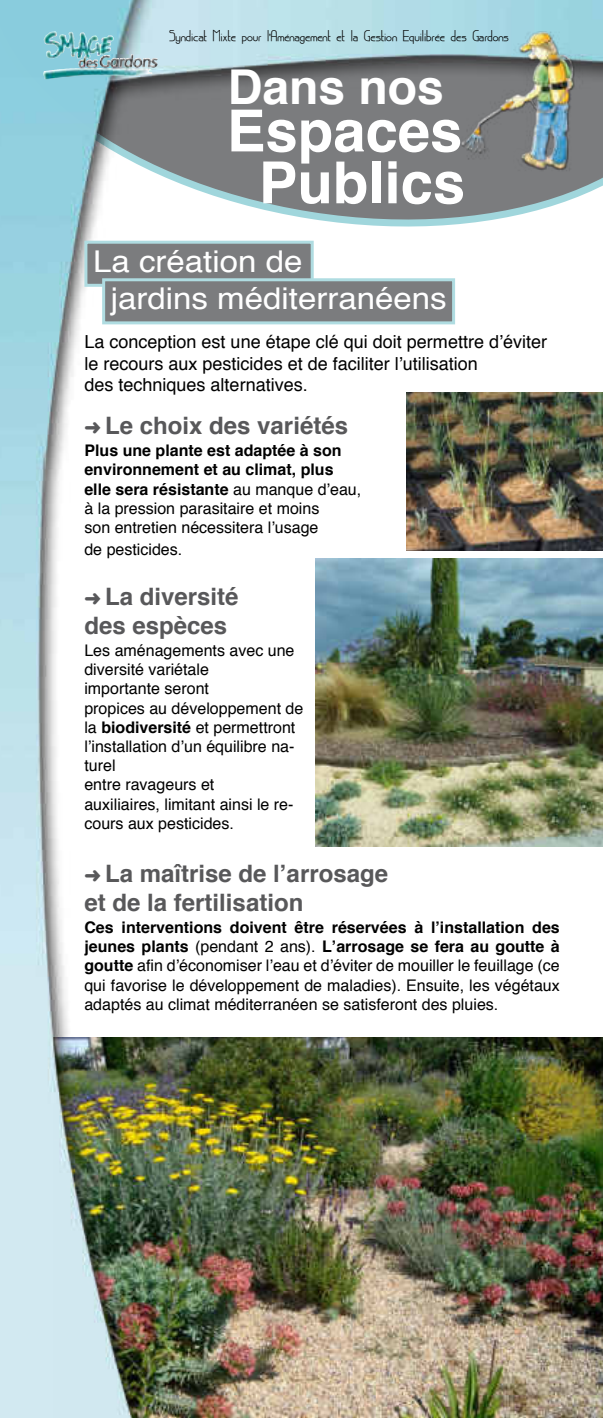
<style>
.page{position:relative;width:603px;height:1418px;background:#fff}
.page>*{position:absolute;margin:0;border:0;box-sizing:border-box;transform-origin:0 0}
.t1{font:700 58px "Helvetica";color:#fff}
.t2{font:700 48px "Helvetica";color:#fff}
.t3{font:30px/37.6px "Helvetica";color:#fff;scale:1.1 1}
.t4{font:700 24px/28.8px "Helvetica";color:#58585a}
.t5{font:18px/21.6px "Helvetica";color:#000}
.t6{font:16px/19.2px "Helvetica";color:#000}
.t7{font:700 16px/19.2px "Helvetica";color:#000}
.t8{font:700 14px "Gardons";color:#000}
.s1{font-weight:400}
.s2{font-weight:700}
</style>
<div class="page">
<img style="left:0;top:0;width:602px;height:1417px">
<img style="left:44px;top:31px;width:20px;height:27px">
<img style="left:444px;top:21px;width:149px;height:186px">
<div style="left:86px;top:242px;width:226px;height:43px;background:#7b7c7e"></div>
<div style="left:84px;top:241px;width:229px;height:46px;border:3px solid #afdce1"></div>
<div style="left:104px;top:280px;width:349px;height:43px;background:#7b7c7e"></div>
<div style="left:102px;top:278px;width:353px;height:46px;border:3px solid #afdce1"></div>
<img style="left:315px;top:558px;width:287px;height:288px">
<img style="left:406px;top:392px;width:196px;height:158px">
<p class="t8" style="left:169px;top:30px;width:341px">Syndicat Mixte pour l’Aménagement et la Gestion Equilibrée des Gardons</p>
<h2 class="t2" style="left:227px;top:68px;width:218px">Dans nos</h2>
<h1 class="t1" style="left:227px;top:108px;width:237px">Espaces</h1>
<h1 class="t1" style="left:258px;top:160px;width:208px">Publics</h1>
<h3 class="t3" style="left:111px;top:245px;width:307px;text-indent:-18px">La création de<br>jardins méditerranéens</h3>
<p class="t5" style="left:84px;top:332px;width:464px">La conception est une étape clé qui doit permettre d’éviter le recours aux pesticides et de faciliter l’utilisation<br>des techniques alternatives.</p>
<h3 class="t4" style="left:84px;top:413px;width:265px">➜ Le choix des variétés</h3>
<p class="t7" style="left:84px;top:442px;width:278px">Plus une plante est adaptée à son environnement et au climat, plus elle sera résistante <span class="s1">au manque d’eau, à la pression parasitaire et moins<br>son entretien nécessitera l’usage</span></p>
<p class="t6" style="left:84px;top:541px;width:99px">de pesticides.</p>
<h3 class="t4" style="left:84px;top:584px;width:155px">➜ La diversité des espèces</h3>
<p class="t6" style="left:84px;top:642px;width:220px">Les aménagements avec une diversité variétale<br>importante seront<br>propices au développement de la <span class="s2">biodiversité</span> et permettront l’installation d’un équilibre na&shy;turel<br>entre ravageurs et<br>auxiliaires, limitant ainsi le re&shy;cours aux pesticides.</p>
<h3 class="t4" style="left:84px;top:861px;width:305px">➜ La maîtrise de l’arrosage et de la fertilisation</h3>
<p class="t6" style="left:84px;top:919px;width:476px;text-align:justify"><span class="s2">Ces interventions doivent être réservées à l’installation des jeunes plants</span> (pendant 2 ans). <span class="s2">L’arrosage se fera au goutte à goutte</span> afin d’économiser l’eau et d’éviter de mouiller le feuillage (ce qui favorise le développement de maladies). Ensuite, les végétaux adaptés au climat méditerranéen se satisferont des pluies.</p>
</div>
